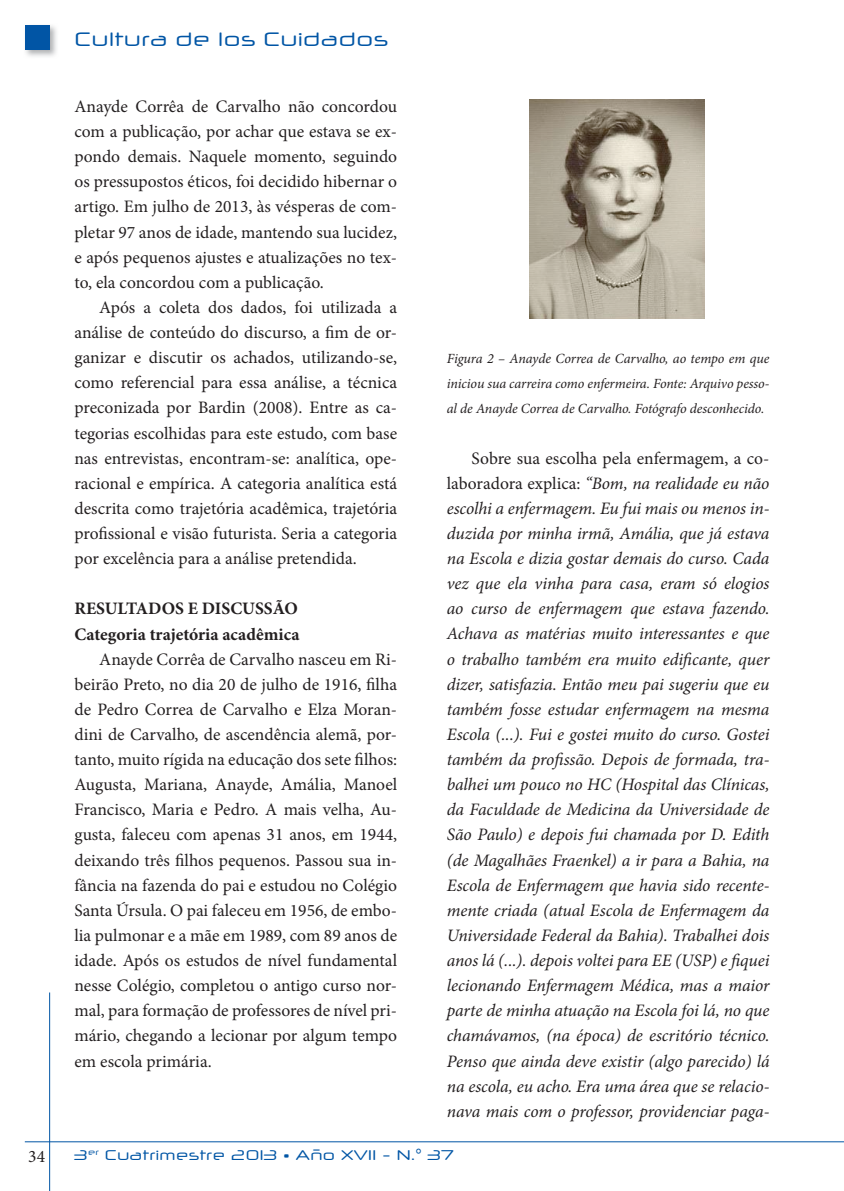
<style>
.page{position:relative;width:844px;height:1191px;background:#fff}
.page>*{position:absolute;margin:0;border:0;box-sizing:border-box;transform-origin:0 0}
.t1{font:19.25px "Neuropol X Free";color:#0155a5}
.t2{font:17.5px/25.2px "Minion Pro";color:#231f20;text-align:justify}
.t3{font:italic 17.5px/25px "Minion Pro";letter-spacing:-.005em;color:#231f20;text-align:justify}
.t4{font:700 17.5px/25.2px "Minion Pro";color:#231f20}
.t5{font:italic 14px/25px "Minion Pro";letter-spacing:-.005em;color:#231f20;text-align:justify}
.t6{font:14px "Neuropol X Free";color:#0155a5}
.s1{font-style:normal}
</style>
<div class="page">
<hr style="left:49px;top:992px;width:1px;height:199px;background:#0155a5">
<hr style="left:25px;top:1141px;width:818px;height:1px;background:#0155a5">
<img style="left:25px;top:25px;width:32px;height:32px">
<div style="left:25px;top:25px;width:25px;height:25px;background:#0155a5"></div>
<img style="left:530px;top:99px;width:174px;height:220px">
<p class="t2" style="left:28px;top:1143px;width:18px">34</p>
<p class="t1" style="left:74px;top:27px;width:315px">Cultura de los Cuidados</p>
<p class="t2" style="left:74px;top:94px;width:324px">Anayde Corrêa de Carvalho não concordou com a publicação, por achar que estava se ex&shy;pondo demais. Naquele momento, seguindo os pressupostos éticos, foi decidido hibernar o artigo. Em julho de 2013, às vésperas de com&shy;pletar 97 anos de idade, mantendo sua lucidez, e após pequenos ajustes e atualizações no tex&shy;to, ela concordou com a publicação.</p>
<p class="t2" style="left:74px;top:295px;width:324px;text-indent:25px">Após a coleta dos dados, foi utilizada a análise de conteúdo do discurso, a fim de or&shy;ganizar e discutir os achados, utilizando-se, como referencial para essa análise, a técnica preconizada por Bardin (2008). Entre as ca&shy;tegorias escolhidas para este estudo, com base nas entrevistas, encontram-se: analítica, ope&shy;racional e empírica. A categoria analítica está descrita como trajetória acadêmica, trajetória profissional e visão futurista. Seria a categoria por excelência para a análise pretendida.</p>
<p class="t4" style="left:74px;top:596px;width:226px">RESULTADOS E DISCUSSÃO<br>Categoria trajetória acadêmica</p>
<p class="t2" style="left:74px;top:646px;width:324px;text-indent:25px">Anayde Corrêa de Carvalho nasceu em Ri&shy;beirão Preto, no dia 20 de julho de 1916, filha de Pedro Correa de Carvalho e Elza Moran&shy;dini de Carvalho, de ascendência alemã, por&shy;tanto, muito rígida na educação dos sete filhos:<br>Augusta, Mariana, Anayde, Amália, Manoel Francisco, Maria e Pedro. A mais velha, Au&shy;gusta, faleceu com apenas 31 anos, em 1944, deixando três filhos pequenos. Passou sua in&shy;fância na fazenda do pai e estudou no Colégio Santa Úrsula. O pai faleceu em 1956, de embo&shy;lia pulmonar e a mãe em 1989, com 89 anos de idade. Após os estudos de nível fundamental nesse Colégio, completou o antigo curso nor&shy;mal, para formação de professores de nível pri&shy;mário, chegando a lecionar por algum tempo em escola primária.</p>
<p class="t5" style="left:446px;top:346px;width:324px">Figura 2 – Anayde Correa de Carvalho, ao tempo em que iniciou sua carreira como enfermeira. Fonte: Arquivo pesso&shy;al de Anayde Correa de Carvalho. Fotógrafo desconhecido.</p>
<p class="t3" style="left:446px;top:445px;width:324px;text-indent:25px"><span class="s1">Sobre sua escolha pela enfermagem, a co&shy;laboradora explica:</span> “Bom, na realidade eu não escolhi a enfermagem. Eu fui mais ou menos in&shy;duzida por minha irmã, Amália, que já estava na Escola e dizia gostar demais do curso. Cada vez que ela vinha para casa, eram só elogios ao curso de enfermagem que estava fazendo.<br>Achava as matérias muito interessantes e que o trabalho também era muito edificante, quer dizer, satisfazia. Então meu pai sugeriu que eu também fosse estudar enfermagem na mesma Escola (...). Fui e gostei muito do curso. Gostei também da profissão. Depois de formada, tra&shy;balhei um pouco no HC (Hospital das Clínicas, da Faculdade de Medicina da Universidade de São Paulo) e depois fui chamada por D. Edith (de Magalhães Fraenkel) a ir para a Bahia, na Escola de Enfermagem que havia sido recente&shy;mente criada (atual Escola de Enfermagem da Universidade Federal da Bahia). Trabalhei dois anos lá (...). depois voltei para EE (USP) e fiquei lecionando Enfermagem Médica, mas a maior parte de minha atuação na Escola foi lá, no que chamávamos, (na época) de escritório técnico.<br>Penso que ainda deve existir (algo parecido) lá na escola, eu acho. Era uma área que se relacio&shy;nava mais com o professor, providenciar paga-</p>
<p class="t6" style="left:74px;top:1146px;width:381px">3<sup>er</sup> Cuatrimestre 2013 • Año XVII - N.° 37</p>
</div>
